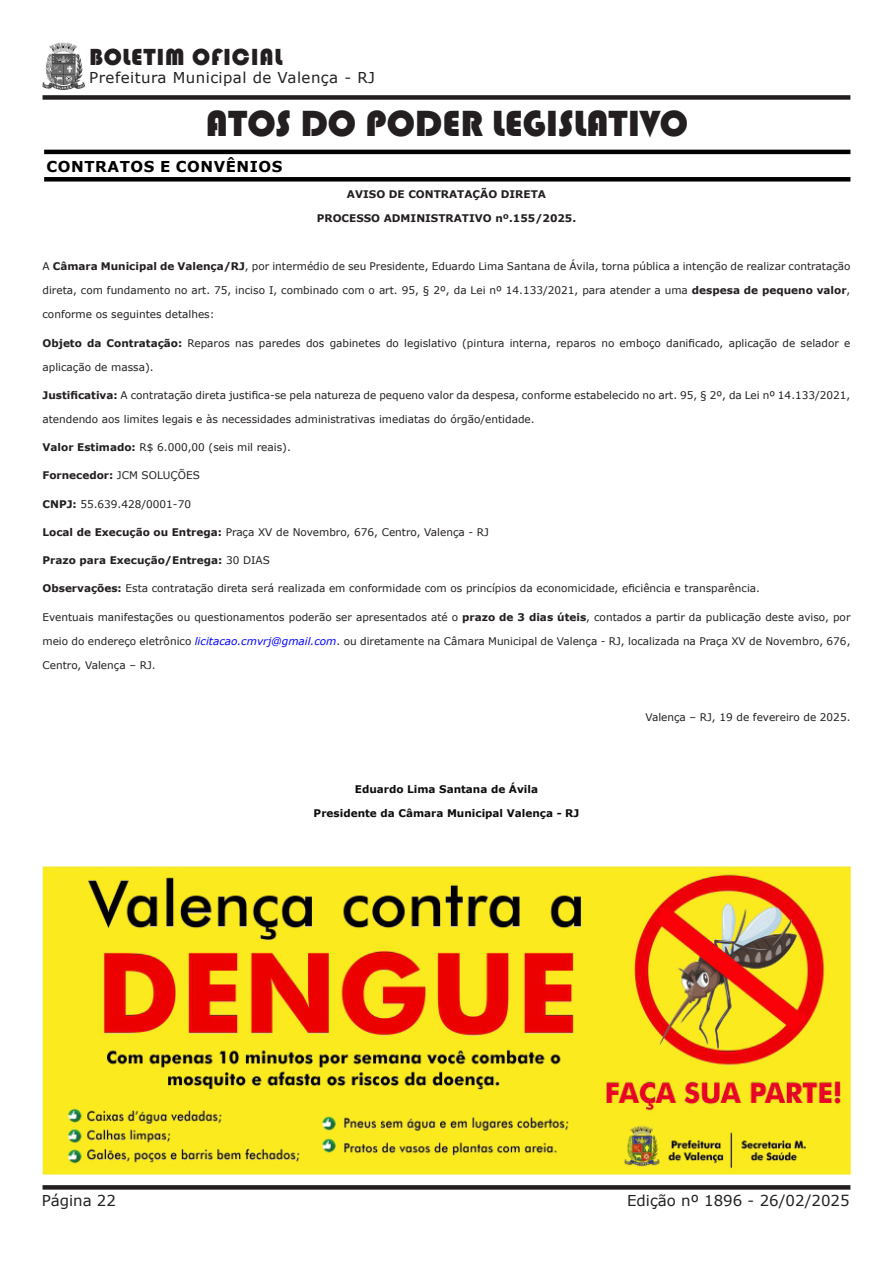
<style>
.page{position:relative;width:893px;height:1263px;background:#fff}
.page>*{position:absolute;margin:0;border:0;box-sizing:border-box;transform-origin:0 0}
.t1{font:37.5px "Bauhaus 93";color:#231f20}
.t2{font:24px "Bauhaus 93";letter-spacing:.03em;color:#231f20}
.t3{font:15px "Verdana";color:#231f20}
.t4{font:15px "Verdana";letter-spacing:.03em;color:#231f20}
.t5{font:700 15px "Verdana";letter-spacing:.035em;color:#000}
.t6{font:10.5px "Verdana";color:#231f20}
.t7{font:700 10.5px "Verdana";color:#231f20}
.Normal__Web{font:700 10.5px "Verdana";color:#0d0d0d}
.s1{font-weight:700}
.s2{font-weight:400}
.s3{font-style:italic;color:#00f}
</style>
<div class="page">
<svg style="left:43px;top:1185px;width:807px;height:4px;background:#2a2627"></svg>
<div style="left:43px;top:95px;width:807px;height:5px;background:#231f20"></div>
<img style="left:43px;top:43px;width:41px;height:47px">
<div style="left:44px;top:177px;width:806px;height:5px;background:#000"></div>
<hr style="left:44px;top:150px;width:806px;height:4px;background:#000">
<img style="left:43px;top:867px;width:807px;height:307px">
<h2 class="t2" style="left:89px;top:44px;width:195px">BOLETIM OFICIAL</h2>
<h3 class="t4" style="left:89px;top:67px;width:287px">Prefeitura Municipal de Valença - RJ</h3>
<p class="t1" style="left:206px;top:103px;width:484px">ATOS DO PODER LEGISLATIVO</p>
<p class="t5" style="left:47px;top:155px;width:237px">CONTRATOS E CONVÊNIOS</p>
<p class="t7" style="left:347px;top:187px;width:201px">AVISO DE CONTRATAÇÃO DIRETA</p>
<p class="t7" style="left:317px;top:211px;width:261px">PROCESSO ADMINISTRATIVO nº.155/2025.</p>
<p class="t6" style="left:43px;top:259px;width:809px">A <span class="s1">Câmara Municipal de Valença/RJ</span>, por intermédio de seu Presidente, Eduardo Lima Santana de Ávila, torna pública a intenção de realizar contratação</p>
<p class="t6" style="left:43px;top:283px;width:809px">direta, com fundamento no art. 75, inciso I, combinado com o art. 95, § 2º, da Lei nº 14.133/2021, para atender a uma <span class="s1">despesa de pequeno valor</span>,</p>
<p class="t6" style="left:43px;top:307px;width:174px">conforme os seguintes detalhes:</p>
<p class="t6" style="left:43px;top:336px;width:809px"><span class="s1">Objeto da Contratação:</span> Reparos nas paredes dos gabinetes do legislativo (pintura interna, reparos no emboço danificado, aplicação de selador e</p>
<p class="t6" style="left:43px;top:360px;width:113px">aplicação de massa).</p>
<p class="t6" style="left:43px;top:388px;width:809px"><span class="s1">Justificativa:</span> A contratação direta justifica-se pela natureza de pequeno valor da despesa, conforme estabelecido no art. 95, § 2º, da Lei nº 14.133/2021,</p>
<p class="t6" style="left:43px;top:412px;width:494px">atendendo aos limites legais e às necessidades administrativas imediatas do órgão/entidade.</p>
<p class="t6" style="left:43px;top:440px;width:250px"><span class="s1">Valor Estimado:</span> R$ 6.000,00 (seis mil reais).</p>
<p class="t7" style="left:43px;top:468px;width:159px">Fornecedor: <span class="s2">JCM SOLUÇÕES</span></p>
<p class="t6" style="left:43px;top:497px;width:150px"><span class="s1">CNPJ:</span> 55.639.428/0001-70</p>
<p class="t6" style="left:43px;top:525px;width:448px"><span class="s1">Local de Execução ou Entrega:</span> Praça XV de Novembro, 676, Centro, Valença - RJ</p>
<p class="t7" style="left:43px;top:553px;width:229px">Prazo para Execução/Entrega: <span class="s2">30 DIAS</span></p>
<p class="t6" style="left:43px;top:581px;width:719px"><span class="s1">Observações:</span> Esta contratação direta será realizada em conformidade com os princípios da economicidade, eficiência e transparência.</p>
<p class="t6" style="left:43px;top:610px;width:809px">Eventuais manifestações ou questionamentos poderão ser apresentados até o <span class="s1">prazo de 3 dias úteis</span>, contados a partir da publicação deste aviso, por</p>
<p class="t6" style="left:43px;top:634px;width:809px">meio do endereço eletrônico <span class="s3">licitacao.cmvrj@gmail.com</span>. ou diretamente na Câmara Municipal de Valença - RJ, localizada na Praça XV de Novembro, 676,</p>
<p class="t6" style="left:43px;top:658px;width:114px">Centro, Valença – RJ.</p>
<p class="Normal__Web" style="left:355px;top:782px;width:185px">Eduardo Lima Santana de Ávila</p>
<p class="Normal__Web" style="left:314px;top:806px;width:267px">Presidente da Câmara Municipal Valença - RJ</p>
<p class="t6" style="left:645px;top:710px;width:207px">Valença – RJ, 19 de fevereiro de 2025.</p>
<h3 class="t3" style="left:42px;top:1191px;width:76px">Página 22</h3>
<h3 class="t3" style="left:627px;top:1191px;width:224px">Edição nº 1896 - 26/02/2025</h3>
</div>
